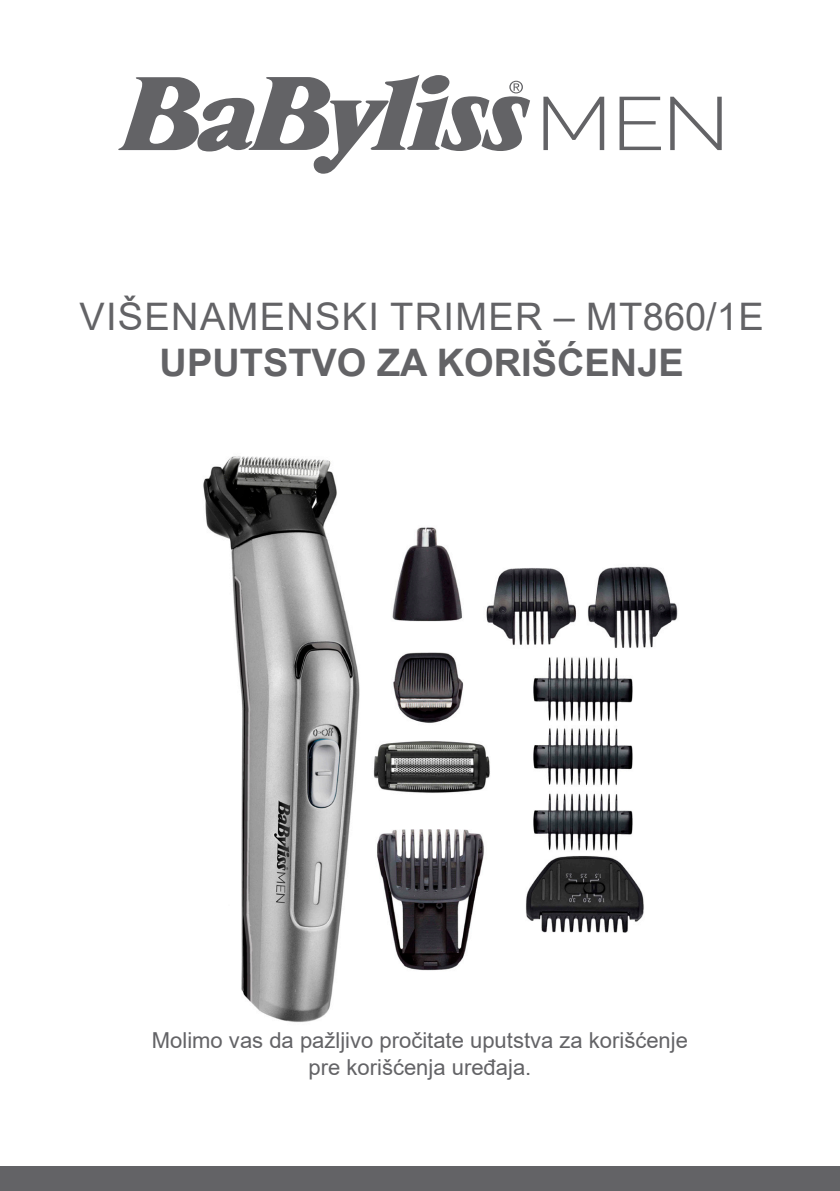
<style>
.page{position:relative;width:840px;height:1191px;background:#fff}
.page>*{position:absolute;margin:0;border:0;box-sizing:border-box;transform-origin:0 0}
.t1{font:38px "Arial";letter-spacing:.035em;color:#636366}
.t2{font:700 38px "Arial";color:#636366}
.t3{font:22px/26.4px "Arial";color:#636366;text-align:center}
</style>
<div class="page">
<img style="left:203px;top:456px;width:475px;height:567px">
<div style="left:0;top:1166px;width:839px;height:25px;background:#636366"></div>
<svg style="left:118px;top:75px;width:412px;height:99px"></svg>
<svg style="left:543px;top:97px;width:61px;height:53px"></svg>
<svg style="left:619px;top:97px;width:41px;height:53px"></svg>
<svg style="left:670px;top:97px;width:51px;height:53px"></svg>
<p class="t1" style="left:79px;top:291px;width:685px">VIŠENAMENSKI TRIMER – MT860/1E</p>
<p class="t2" style="left:159px;top:336px;width:525px">UPUTSTVO ZA KORIŠĆENJE</p>
<p class="t3" style="left:152px;top:1027px;width:537px">Molimo vas da pažljivo pročitate uputstva za korišćenje pre korišćenja uređaja.</p>
</div>
